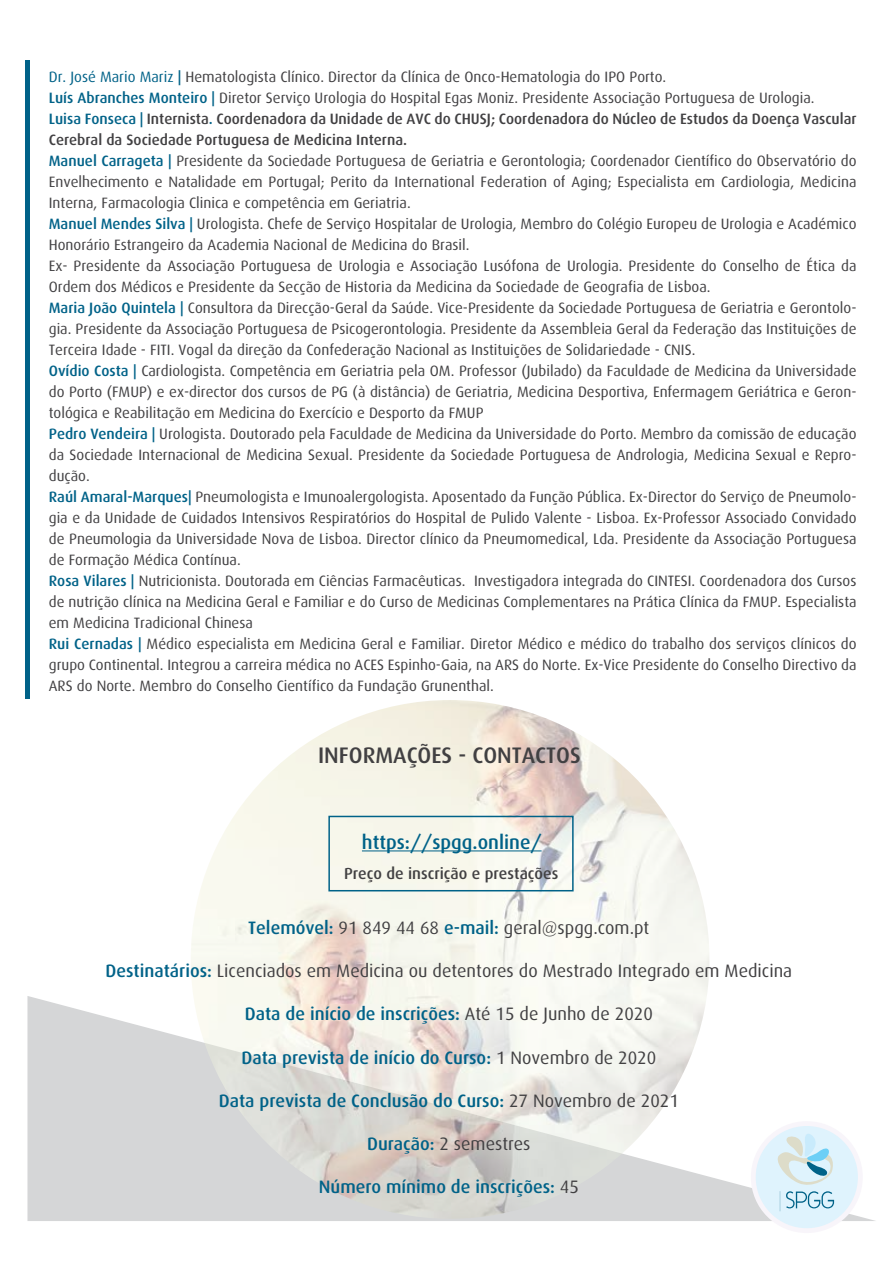
<style>
.page{position:relative;width:893px;height:1263px;background:#fff}
.page>*{position:absolute;margin:0;border:0;box-sizing:border-box;transform-origin:0 0}
.t1{font:500 22.5px "Dax";color:#414042}
.t2{font:500 19.5px "Dax";color:#006288}
.t3{font:500 18px "Dax";color:#006288}
.t4{font:18px "Dax";color:#414042}
.t5{font:500 16.05px "Dax";color:#414042}
.t6{font:15px/21px "Dax";color:#414042}
.s1{color:#006288}
.s2{font-weight:500;color:#006288}
.s3{font-weight:500}
.s4{font-weight:400;color:#414042}
</style>
<div class="page">
<svg style="left:27px;top:996px;width:848px;height:225px;fill:#d5d6d7"></svg>
<img style="left:191px;top:700px;width:518px;height:519px;border-radius:259px">
<div style="left:25px;top:61px;width:5px;height:638px;background:#006288"></div>
<div style="left:328px;top:816px;width:246px;height:75px;border:2px solid #006288"></div>
<hr style="left:362px;top:850px;width:180px;height:1px;background:#006288">
<div style="left:751px;top:1121px;width:112px;height:112px;background:#f8f5fa;border-radius:50%"></div>
<div style="left:756px;top:1126px;width:102px;height:102px;background:#dff3fd;border-radius:50%"></div>
<svg style="left:774px;top:1133px;width:60px;height:75px"></svg>
<p class="t6" style="left:49px;top:66px;width:809px"><span class="s1">Dr. José Mario Mariz</span> <span class="s2">|</span> Hematologista Clínico. Director da Clínica de Onco-Hematologia do IPO Porto.<br><span class="s2">Luís Abranches Monteiro |</span> Diretor Serviço Urologia do Hospital Egas Moniz. Presidente Associação Portuguesa de Urologia.<br><span class="s2">Luisa Fonseca |</span> <span class="s3">Internista</span><span class="s2">.</span> <span class="s3">Coordenadora da Unidade de AVC do CHUSJ; Coordenadora do Núcleo de Estudos da Doença Vascular Cerebral da Sociedade Portuguesa de Medicina Interna.<br></span><span class="s2">Manuel Carrageta |</span> Presidente da Sociedade Portuguesa de Geriatria e Gerontologia; Coordenador Científico do Observatório do Envelhecimento e Natalidade em Portugal; Perito da International Federation of Aging; Especialista em Cardiologia, Medicina Interna, Farmacologia Clinica e competência em Geriatria.<br><span class="s2">Manuel Mendes Silva |</span> Urologista. Chefe de Serviço Hospitalar de Urologia, Membro do Colégio Europeu de Urologia e Académico Honorário Estrangeiro da Academia Nacional de Medicina do Brasil.<br>Ex- Presidente da Associação Portuguesa de Urologia e Associação Lusófona de Urologia. Presidente do Conselho de Ética da Ordem dos Médicos e Presidente da Secção de Historia da Medicina da Sociedade de Geografia de Lisboa.<br><span class="s2">Maria João Quintela |</span> Consultora da Direcção-Geral da Saúde. Vice-Presidente da Sociedade Portuguesa de Geriatria e Gerontolo&shy;gia. Presidente da Associação Portuguesa de Psicogerontologia. Presidente da Assembleia Geral da Federação das Instituições de Terceira Idade - FITI. Vogal da direção da Confederação Nacional as Instituições de Solidariedade - CNIS.<br><span class="s2">Ovídio Costa |</span> Cardiologista. Competência em Geriatria pela OM. Professor (Jubilado) da Faculdade de Medicina da Universidade do Porto (FMUP) e ex-director dos cursos de PG (à distância) de Geriatria, Medicina Desportiva, Enfermagem Geriátrica e Geron&shy;tológica e Reabilitação em Medicina do Exercício e Desporto da FMUP<br><span class="s2">Pedro Vendeira |</span> Urologista. Doutorado pela Faculdade de Medicina da Universidade do Porto. Membro da comissão de educação da Sociedade Internacional de Medicina Sexual. Presidente da Sociedade Portuguesa de Andrologia, Medicina Sexual e Repro&shy;dução.<br><span class="s2">Raúl Amaral-Marques|</span> Pneumologista e Imunoalergologista. Aposentado da Função Pública. Ex-Director do Serviço de Pneumolo&shy;gia e da Unidade de Cuidados Intensivos Respiratórios do Hospital de Pulido Valente - Lisboa. Ex-Professor Associado Convidado de Pneumologia da Universidade Nova de Lisboa. Director clínico da Pneumomedical, Lda. Presidente da Associação Portuguesa de Formação Médica Contínua.<br><span class="s2">Rosa Vilares |</span> Nutricionista. Doutorada em Ciências Farmacêuticas. Investigadora integrada do CINTESI. Coordenadora dos Cursos de nutrição clínica na Medicina Geral e Familiar e do Curso de Medicinas Complementares na Prática Clínica da FMUP. Especialista em Medicina Tradicional Chinesa<br><span class="s2">Rui Cernadas |</span> Médico especialista em Medicina Geral e Familiar. Diretor Médico e médico do trabalho dos serviços clínicos do grupo Continental. Integrou a carreira médica no ACES Espinho-Gaia, na ARS do Norte. Ex-Vice Presidente do Conselho Directivo da ARS do Norte. Membro do Conselho Científico da Fundação Grunenthal.</p>
<h1 class="t1" style="left:318px;top:742px;width:264px">INFORMAÇÕES - CONTACTOS</h1>
<h2 class="t2" style="left:362px;top:831px;width:181px">https://spgg.online/</h2>
<p class="t5" style="left:344px;top:864px;width:216px">Preço de inscrição e prestações</p>
<p class="t4" style="left:248px;top:918px;width:403px"><span class="s2">Telemóvel:</span> 91 849 44 68 <span class="s2">e-mail:</span> geral@spgg.com.pt</p>
<p class="t4" style="left:106px;top:961px;width:688px"><span class="s2">Destinatários:</span> Licenciados em Medicina ou detentores do Mestrado Integrado em Medicina</p>
<p class="t3" style="left:245px;top:1004px;width:409px">Data de início de inscrições: <span class="s4">Até 15 de Junho de 2020</span></p>
<p class="t3" style="left:241px;top:1047px;width:416px">Data prevista de início do Curso: <span class="s4">1 Novembro de 2020</span></p>
<p class="t3" style="left:219px;top:1090px;width:461px">Data prevista de Conclusão do Curso: <span class="s4">27 Novembro de 2021</span></p>
<p class="t4" style="left:367px;top:1134px;width:165px"><span class="s2">Duração:</span> 2 semestres</p>
<p class="t3" style="left:319px;top:1177px;width:262px">Número mínimo de inscrições: <span class="s4">45</span></p>
</div>
